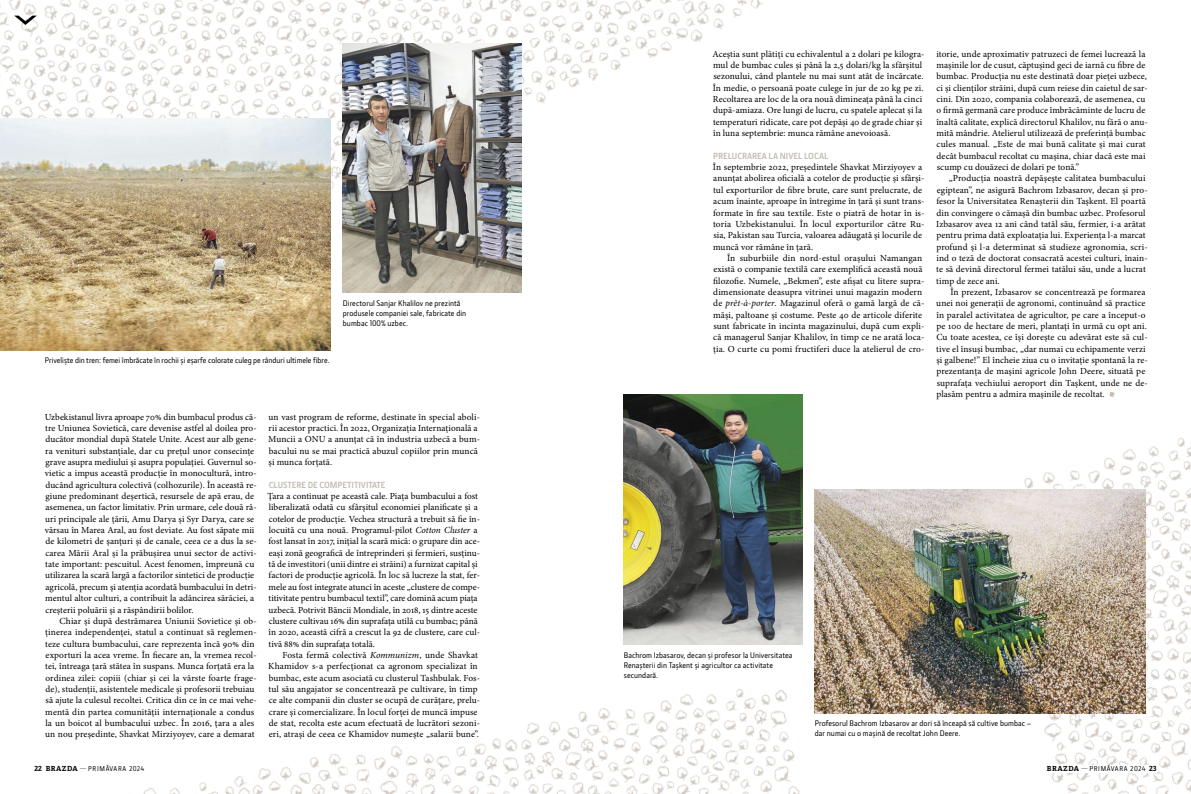
<style>
.page{position:relative;width:1191px;height:794px;background:#fff}
.page>*{position:absolute;margin:0;border:0;box-sizing:border-box;transform-origin:0 0}
.t1{font:9.3px/11.3px "Minion Pro";letter-spacing:.005em;color:#000}
.t2{font:700 9px "JD Sans Pro";color:#c6bdb4}
.t3{font:500 8px/10px "JD Sans Pro";letter-spacing:.01em;color:#000}
.t4{font:500 6.9px "JD Sans Pro";letter-spacing:.1em;color:#000}
.s1{font-family:"Adelle PE";font-weight:700;font-size:7px}
.s2{font-weight:300;font-size:7px}
.s3{font-style:italic}
</style>
<div class="page">
<img style="left:0;top:0;width:595px;height:293px">
<img style="left:143px;top:711px;width:452px;height:83px">
<svg style="left:372px;top:726px;width:118px;height:29px"></svg>
<img style="left:0;top:118px;width:331px;height:233px">
<img style="left:343px;top:43px;width:178px;height:250px">
<svg style="left:14px;top:16px;width:23px;height:9px"></svg>
<img style="left:595px;top:0;width:168px;height:80px">
<img style="left:967px;top:438px;width:224px;height:356px">
<div style="left:1046px;top:765px;width:111px;height:8px;background:#fff"></div>
<img style="left:814px;top:489px;width:331px;height:224px">
<img style="left:624px;top:395px;width:178px;height:249px">
<img style="left:595px;top:675px;width:220px;height:119px">
<svg style="left:1109px;top:392px;width:5px;height:5px"></svg>
<p class="t3" style="left:45px;top:355px;width:286px">Priveliște din tren: femei îmbrăcate în rochii și eșarfe colorate culeg pe rânduri ultimele fibre.</p>
<p class="t3" style="left:343px;top:298px;width:125px">Directorul Sanjar Khalilov ne prezintă produsele companiei sale, fabricate din bumbac 100% uzbec.</p>
<p class="t1" style="left:45px;top:411px;width:213px">Uzbekistanul livra aproape 70% din bumbacul produs că&shy;tre Uniunea Sovietică, care devenise astfel al doilea pro&shy;ducător mondial după Statele Unite. Acest aur alb gene&shy;ra venituri substanțiale, dar cu prețul unor consecințe grave asupra mediului și asupra populației. Guvernul so&shy;vietic a impus această producție în monocultură, intro&shy;ducând agricultura colectivă (colhozurile). În această re&shy;giune predominant deșertică, resursele de apă erau, de asemenea, un factor limitativ. Prin urmare, cele două râ&shy;uri principale ale țării, Amu Darya și Syr Darya, care se vărsau în Marea Aral, au fost deviate. Au fost săpate mii de kilometri de șanțuri și de canale, ceea ce a dus la se&shy;carea Mării Aral și la prăbușirea unui sector de activi&shy;tate important: pescuitul. Acest fenomen, împreună cu utilizarea la scară largă a factorilor sintetici de producție agricolă, precum și atenția acordată bumbacului în detri&shy;mentul altor culturi, a contribuit la adâncirea sărăciei, a creșterii poluării și a răspândirii bolilor.</p>
<p class="t1" style="left:45px;top:615px;width:213px;text-indent:14px">Chiar și după destrămarea Uniunii Sovietice și ob&shy;ținerea independenței, statul a continuat să reglemen&shy;teze cultura bumbacului, care reprezenta încă 90% din exporturi la acea vreme. În fiecare an, la vremea recol&shy;tei, întreaga țară stătea în suspans. Munca forțată era la ordinea zilei: copiii (chiar și cei la vârste foarte frage&shy;de), studenții, asistentele medicale și profesorii trebuiau să ajute la culesul recoltei. Critica din ce în ce mai vehe&shy;mentă din partea comunității internaționale a condus la un boicot al bumbacului uzbec. În 2016, țara a ales un nou președinte, Shavkat Mirziyoyev, care a demarat</p>
<p class="t4" style="left:34px;top:764px;width:111px"><span class="s1">22 BRAZDA</span> <span class="s2">—</span>PRIMĂVARA 2024</p>
<p class="t1" style="left:268px;top:411px;width:213px">un vast program de reforme, destinate în special aboli&shy;rii acestor practici. În 2022, Organizația Internațională a Muncii a ONU a anunțat că în industria uzbecă a bum&shy;bacului nu se mai practică abuzul copiilor prin muncă și munca forțată.</p>
<p class="t2" style="left:269px;top:479px;width:118px">CLUSTERE DE COMPETITIVITATE</p>
<p class="t1" style="left:267px;top:490px;width:214px">Țara a continuat pe această cale. Piața bumbacului a fost liberalizată odată cu sfârșitul economiei planificate și a cotelor de producție. Vechea structură a trebuit să fie în&shy;locuită cu una nouă. Programul-pilot <span class="s3">Cotton Cluster</span> a fost lansat în 2017, inițial la scară mică: o grupare din ace&shy;eași zonă geografică de întreprinderi și fermieri, susținu&shy;tă de investitori (unii dintre ei străini) a furnizat capital și factori de producție agricolă. În loc să lucreze la stat, fer&shy;mele au fost integrate atunci în aceste „clustere de compe&shy;titivitate pentru bumbacul textil”, care domină acum piața uzbecă. Potrivit Băncii Mondiale, în 2018, 15 dintre aceste clustere cultivau 16% din suprafața utilă cu bumbac; până în 2020, această cifră a crescut la 92 de clustere, care cul&shy;tivă 88% din suprafața totală.</p>
<p class="t1" style="left:268px;top:649px;width:213px;text-indent:14px">Fosta fermă colectivă <span class="s3">Kommunizm</span>, unde Shavkat Khamidov s-a perfecționat ca agronom specializat în bumbac, este acum asociată cu clusterul Tashbulak. Fos&shy;tul său angajator se concentrează pe cultivare, în timp ce alte companii din cluster se ocupă de curățare, prelu&shy;crare și comercializare. În locul forței de muncă impuse de stat, recolta este acum efectuată de lucrători sezoni&shy;eri, atrași de ceea ce Khamidov numește „salarii bune”.</p>
<p class="t1" style="left:712px;top:48px;width:213px">Aceștia sunt plătiți cu echivalentul a 2 dolari pe kilogra&shy;mul de bumbac cules și până la 2,5 dolari/kg la sfârșitul sezonului, când plantele nu mai sunt atât de încărcate.<br>În medie, o persoană poate culege în jur de 20 kg pe zi.<br>Recoltarea are loc de la ora nouă dimineața până la cinci după-amiaza. Ore lungi de lucru, cu spatele aplecat și la temperaturi ridicate, care pot depăși 40 de grade chiar și în luna septembrie: munca rămâne anevoioasă.</p>
<p class="t2" style="left:713px;top:150px;width:117px">PRELUCRAREA LA NIVEL LOCAL</p>
<p class="t1" style="left:713px;top:162px;width:213px">În septembrie 2022, președintele Shavkat Mirziyoyev a anunțat abolirea oficială a cotelor de producție și sfârși&shy;tul exporturilor de fibre brute, care sunt prelucrate, de acum înainte, aproape în întregime în țară și sunt trans&shy;formate în fire sau textile. Este o piatră de hotar în is&shy;toria Uzbekistanului. În locul exporturilor către Ru&shy;sia, Pakistan sau Turcia, valoarea adăugată și locurile de muncă vor rămâne în țară.</p>
<p class="t1" style="left:713px;top:252px;width:213px;text-indent:14px">În suburbiile din nord-estul orașului Namangan există o companie textilă care exemplifică această nouă filozofie. Numele, „Bekmen”, este afișat cu litere supra&shy;dimensionate deasupra vitrinei unui magazin modern de <span class="s3">prêt-à-porter</span>. Magazinul oferă o gamă largă de că&shy;măși, paltoane și costume. Peste 40 de articole diferite sunt fabricate în incinta magazinului, după cum expli&shy;că managerul Sanjar Khalilov, în timp ce ne arată loca&shy;ția. O curte cu pomi fructiferi duce la atelierul de cro-</p>
<p class="t1" style="left:936px;top:48px;width:213px">itorie, unde aproximativ patruzeci de femei lucrează la mașinile lor de cusut, căptușind geci de iarnă cu fibre de bumbac. Producția nu este destinată doar pieței uzbece, ci și clienților străini, după cum reiese din caietul de sar&shy;cini. Din 2020, compania colaborează, de asemenea, cu o firmă germană care produce îmbrăcăminte de lucru de înaltă calitate, explică directorul Khalilov, nu fără o anu&shy;mită mândrie. Atelierul utilizează de preferință bumbac cules manual. „Este de mai bună calitate și mai curat decât bumbacul recoltat cu mașina, chiar dacă este mai scump cu douăzeci de dolari pe tonă.”</p>
<p class="t1" style="left:936px;top:173px;width:213px;text-indent:13px">„Producția noastră depășește calitatea bumbacului egiptean”, ne asigură Bachrom Izbasarov, decan și pro&shy;fesor la Universitatea Renașterii din Tașkent. El poartă din convingere o cămașă din bumbac uzbec. Profesorul Izbasarov avea 12 ani când tatăl său, fermier, i-a arătat pentru prima dată exploatația lui. Experiența l-a marcat profund și l-a determinat să studieze agronomia, scri&shy;ind o teză de doctorat consacrată acestei culturi, înain&shy;te să devină directorul fermei tatălui său, unde a lucrat timp de zece ani.</p>
<p class="t1" style="left:936px;top:286px;width:213px;text-indent:14px">În prezent, Izbasarov se concentrează pe formarea unei noi generații de agronomi, continuând să practice în paralel activitatea de agricultor, pe care a început-o pe 100 de hectare de meri, plantați în urmă cu opt ani.<br>Cu toate acestea, ce își dorește cu adevărat este să cul&shy;tive el însuși bumbac, „dar numai cu echipamente verzi și galbene!” El încheie ziua cu o invitație spontană la re&shy;prezentanța de mașini agricole John Deere, situată pe suprafața vechiului aeroport din Tașkent, unde ne de&shy;plasăm pentru a admira mașinile de recoltat.</p>
<p class="t3" style="left:624px;top:650px;width:170px">Bachrom Izbasarov, decan și profesor la Universitatea<br>Renașterii din Tașkent și agricultor ca activitate secundară.</p>
<p class="t3" style="left:814px;top:718px;width:218px">Profesorul Bachrom Izbasarov ar dori să înceapă să cultive bumbac – dar numai cu o mașină de recoltat John Deere.</p>
<p class="t4" style="left:1047px;top:764px;width:111px"><span class="s1">BRAZDA</span> <span class="s2">—</span>PRIMĂVARA 2024 <span class="s1">23</span></p>
</div>
